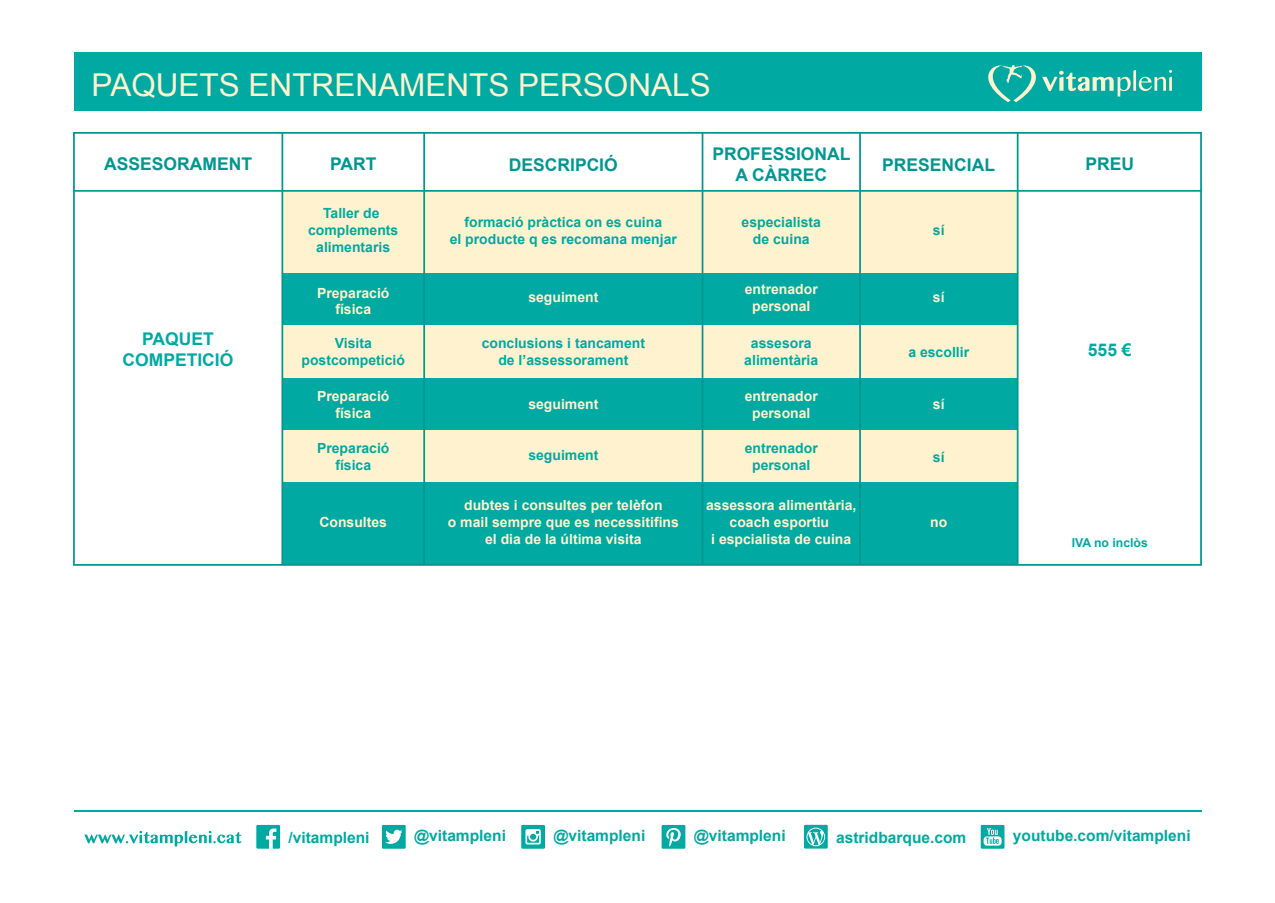
<style>
.page{position:relative;width:1275px;height:903px;background:#fff}
.page>*{position:absolute;margin:0;border:0;box-sizing:border-box;transform-origin:0 0}
.t1{font:31.5px "Arial";color:#fff2ce}
.t2{font:700 17.5px/21px "Arial";color:#009791;text-align:center}
.t3{font:700 17.5px/21px "Arial";color:#00a9a2;text-align:center}
.t4{font:700 15.58px "Arial";color:#00a9a2}
.t5{font:700 14px/16.8px "Arial";color:#00a9a2;text-align:center}
.t6{font:700 14px/16.8px "Arial";color:#fff2ce;text-align:center}
.t7{font:700 12.25px "Arial";color:#00a9a2}
</style>
<div class="page">
<div style="left:282px;top:191px;width:736px;height:82px;background:#fff2ce"></div>
<div style="left:282px;top:273px;width:736px;height:52px;background:#00a9a2"></div>
<div style="left:282px;top:325px;width:736px;height:53px;background:#fff2ce"></div>
<div style="left:282px;top:378px;width:736px;height:52px;background:#00a9a2"></div>
<div style="left:282px;top:430px;width:736px;height:53px;background:#fff2ce"></div>
<div style="left:282px;top:483px;width:736px;height:82px;background:#00a9a2"></div>
<div style="left:74px;top:53px;width:1127px;height:58px;background:#00a9a2"></div>
<svg style="left:1042px;top:70px;width:130px;height:27px"></svg>
<svg style="left:988px;top:65px;width:48px;height:37px"></svg>
<hr style="left:74px;top:810px;width:1127px;height:1px;background:#00a9a2">
<svg style="left:84px;top:831px;width:158px;height:15px"></svg>
<svg style="left:256px;top:825px;width:24px;height:24px"></svg>
<svg style="left:382px;top:825px;width:24px;height:24px"></svg>
<svg style="left:521px;top:825px;width:24px;height:24px"></svg>
<svg style="left:662px;top:825px;width:23px;height:24px"></svg>
<svg style="left:804px;top:825px;width:24px;height:23px"></svg>
<svg style="left:981px;top:825px;width:23px;height:24px"></svg>
<hr style="left:74px;top:190px;width:1127px;height:2px;background:#009791">
<hr style="left:281px;top:133px;width:2px;height:432px;background:#009791">
<hr style="left:423px;top:133px;width:2px;height:432px;background:#009791">
<hr style="left:702px;top:133px;width:1px;height:432px;background:#009791">
<hr style="left:859px;top:133px;width:2px;height:432px;background:#009791">
<hr style="left:1017px;top:133px;width:1px;height:432px;background:#009791">
<h1 class="t1" style="left:92px;top:64px;width:621px">PAQUETS ENTRENAMENTS PERSONALS</h1>
<p class="t2" style="left:104px;top:154px;width:149px">ASSESORAMENT</p>
<p class="t2" style="left:330px;top:154px;width:48px">PART</p>
<p class="t2" style="left:509px;top:155px;width:110px">DESCRIPCIÓ</p>
<p class="t2" style="left:712px;top:144px;width:140px">PROFESSIONAL<br>A CÀRREC</p>
<p class="t2" style="left:882px;top:155px;width:114px">PRESENCIAL</p>
<p class="t2" style="left:1085px;top:154px;width:50px">PREU</p>
<p class="t3" style="left:123px;top:329px;width:112px">PAQUET<br>COMPETICIÓ</p>
<p class="t5" style="left:308px;top:205px;width:92px">Taller de complements alimentaris</p>
<p class="t5" style="left:450px;top:214px;width:229px">formació pràctica on es cuina<br>el producte q es recomana menjar</p>
<p class="t5" style="left:742px;top:214px;width:81px">especialista de cuina</p>
<p class="t5" style="left:933px;top:222px;width:13px">sí</p>
<p class="t6" style="left:317px;top:285px;width:74px">Preparació física</p>
<p class="t6" style="left:528px;top:289px;width:72px">seguiment</p>
<p class="t6" style="left:745px;top:281px;width:75px">entrenador personal</p>
<p class="t6" style="left:933px;top:289px;width:13px">sí</p>
<p class="t5" style="left:302px;top:335px;width:105px">Visita postcompetició</p>
<p class="t5" style="left:482px;top:335px;width:165px">conclusions i tancament de l’assessorament</p>
<p class="t5" style="left:744px;top:335px;width:75px">assesora alimentària</p>
<p class="t5" style="left:908px;top:344px;width:62px">a escollir</p>
<p class="t6" style="left:317px;top:388px;width:74px">Preparació física</p>
<p class="t6" style="left:528px;top:396px;width:72px">seguiment</p>
<p class="t6" style="left:745px;top:388px;width:75px">entrenador personal</p>
<p class="t6" style="left:933px;top:396px;width:13px">sí</p>
<p class="t5" style="left:317px;top:440px;width:74px">Preparació física</p>
<p class="t5" style="left:528px;top:447px;width:72px">seguiment</p>
<p class="t5" style="left:745px;top:440px;width:75px">entrenador personal</p>
<p class="t5" style="left:933px;top:449px;width:13px">sí</p>
<p class="t6" style="left:319px;top:514px;width:69px">Consultes</p>
<p class="t6" style="left:448px;top:497px;width:233px">dubtes i consultes per telèfon<br>o mail sempre que es necessitifins el dia de la última visita</p>
<p class="t6" style="left:706px;top:497px;width:152px">assessora alimentària, coach esportiu<br>i espcialista de cuina</p>
<p class="t6" style="left:930px;top:514px;width:19px">no</p>
<p class="t3" style="left:1088px;top:340px;width:45px">555 €</p>
<p class="t7" style="left:1072px;top:534px;width:78px">IVA no inclòs</p>
<p class="t4" style="left:288px;top:827px;width:83px">/vitampleni</p>
<p class="t4" style="left:414px;top:825px;width:93px">@vitampleni</p>
<p class="t4" style="left:553px;top:825px;width:93px">@vitampleni</p>
<p class="t4" style="left:694px;top:825px;width:93px">@vitampleni</p>
<p class="t4" style="left:836px;top:827px;width:132px">astridbarque.com</p>
<p class="t4" style="left:1013px;top:825px;width:179px">youtube.com/vitampleni</p>
</div>
